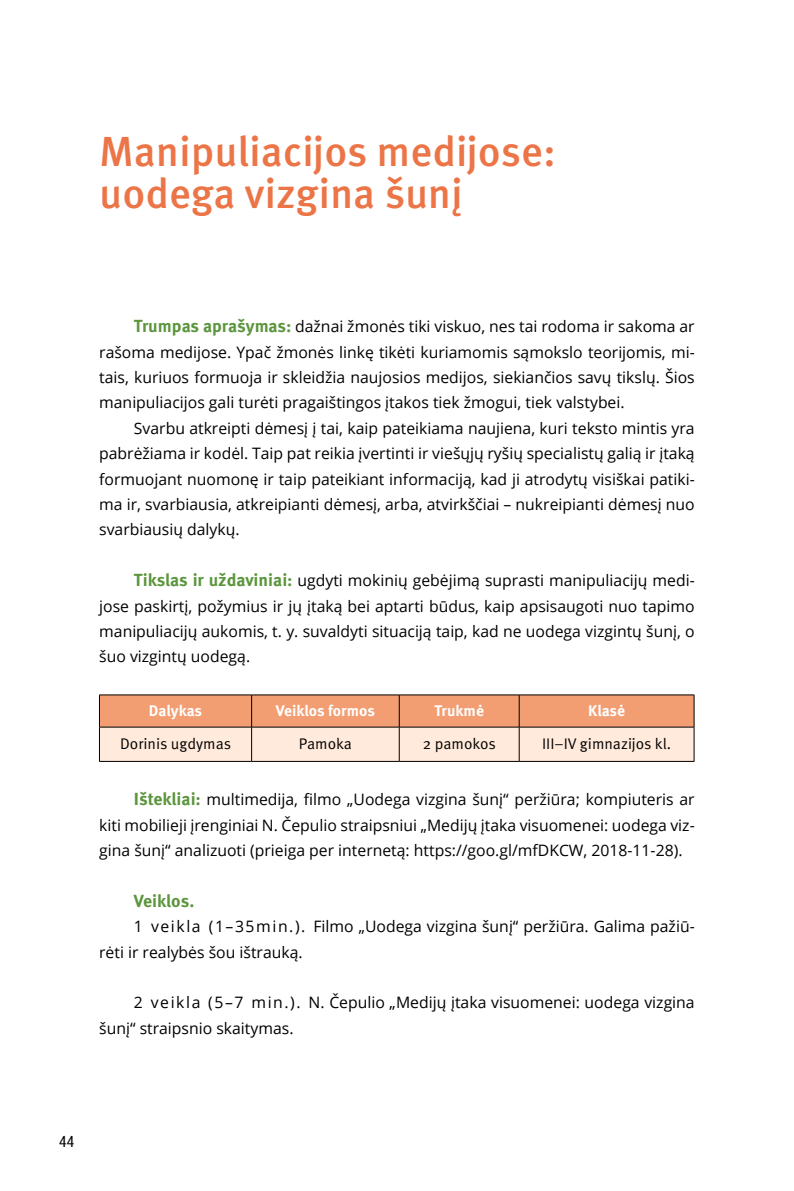
<style>
.page{position:relative;width:794px;height:1191px;background:#fff}
.page>*{position:absolute;margin:0;border:0;box-sizing:border-box;transform-origin:0 0}
.t1{font:500 42px/42px "Meta Pro";color:#ec7548}
.t2{font:700 17.5px "Meta Pro";letter-spacing:-.005em;color:#5b953c}
.t3{font:15.75px/25.4px "Open Sans";color:#000;text-align:justify}
.t4{font:condensed 15.75px "Helvetica Neue LT Com";color:#000}
.t5{font:15.4px "Meta Pro";color:#000}
.t6{font:700 15.4px "Meta Pro";color:#fff}
.s1{font-family:"Meta Pro";font-weight:700;font-size:17.5px;color:#5b953c}
</style>
<div class="page">
<svg style="left:100px;top:695px;width:594px;height:66px;background:#f5c1a5"></svg>
<hr style="left:99px;top:694px;width:153px;height:1px;background:#000">
<hr style="left:99px;top:695px;width:1px;height:32px;background:#000">
<hr style="left:252px;top:694px;width:147px;height:1px;background:#000">
<hr style="left:251px;top:695px;width:1px;height:32px;background:#000">
<hr style="left:399px;top:694px;width:120px;height:1px;background:#000">
<hr style="left:399px;top:695px;width:1px;height:32px;background:#000">
<hr style="left:519px;top:694px;width:175px;height:1px;background:#000">
<hr style="left:519px;top:695px;width:1px;height:32px;background:#000">
<hr style="left:694px;top:695px;width:1px;height:32px;background:#000">
<hr style="left:99px;top:727px;width:153px;height:1px;background:#000">
<hr style="left:99px;top:727px;width:1px;height:34px;background:#000">
<hr style="left:252px;top:727px;width:147px;height:1px;background:#000">
<hr style="left:251px;top:727px;width:1px;height:34px;background:#000">
<hr style="left:399px;top:727px;width:120px;height:1px;background:#000">
<hr style="left:399px;top:727px;width:1px;height:34px;background:#000">
<hr style="left:519px;top:727px;width:175px;height:1px;background:#000">
<hr style="left:519px;top:727px;width:1px;height:34px;background:#000">
<hr style="left:694px;top:727px;width:1px;height:34px;background:#000">
<hr style="left:99px;top:761px;width:153px;height:1px;background:#000">
<hr style="left:252px;top:761px;width:147px;height:1px;background:#000">
<hr style="left:399px;top:761px;width:120px;height:1px;background:#000">
<hr style="left:519px;top:761px;width:175px;height:1px;background:#000">
<h1 class="t1" style="left:99px;top:131px;width:458px">Manipuliacijos medijose: uodega vizgina šunį</h1>
<p class="t3" style="left:99px;top:313px;width:597px;text-indent:35px"><span class="s1">Trumpas aprašymas:</span> dažnai žmonės tiki viskuo, nes tai rodoma ir sakoma ar rašoma medijose. Ypač žmonės linkę tikėti kuriamomis sąmokslo teorijomis, mi&shy;tais, kuriuos formuoja ir skleidžia naujosios medijos, siekiančios savų tikslų. Šios manipuliacijos gali turėti pragaištingos įtakos tiek žmogui, tiek valstybei.</p>
<p class="t3" style="left:99px;top:415px;width:597px;text-indent:35px">Svarbu atkreipti dėmesį į tai, kaip pateikiama naujiena, kuri teksto mintis yra pabrėžiama ir kodėl. Taip pat reikia įvertinti ir viešųjų ryšių specialistų galią ir įtaką formuojant nuomonę ir taip pateikiant informaciją, kad ji atrodytų visiškai patiki&shy;ma ir, svarbiausia, atkreipianti dėmesį, arba, atvirkščiai – nukreipianti dėmesį nuo svarbiausių dalykų.</p>
<p class="t3" style="left:99px;top:567px;width:597px;text-indent:35px"><span class="s1">Tikslas ir uždaviniai:</span> ugdyti mokinių gebėjimą suprasti manipuliacijų medi&shy;jose paskirtį, požymius ir jų įtaką bei aptarti būdus, kaip apsisaugoti nuo tapimo manipuliacijų aukomis, t. y. suvaldyti situaciją taip, kad ne uodega vizgintų šunį, o šuo vizgintų uodegą.</p>
<p class="t6" style="left:149px;top:701px;width:55px">Dalykas</p>
<p class="t6" style="left:276px;top:701px;width:100px">Veiklos formos</p>
<p class="t6" style="left:434px;top:701px;width:51px">Trukmė</p>
<p class="t6" style="left:588px;top:701px;width:39px">Klasė</p>
<p class="t5" style="left:120px;top:733px;width:112px">Dorinis ugdymas</p>
<p class="t5" style="left:299px;top:733px;width:55px">Pamoka</p>
<p class="t5" style="left:423px;top:733px;width:75px">2 pamokos</p>
<p class="t5" style="left:542px;top:733px;width:131px">III–IV gimnazijos kl.</p>
<p class="t3" style="left:99px;top:786px;width:597px;text-indent:35px"><span class="s1">Ištekliai:</span> multimedija, filmo „Uodega vizgina šunį“ peržiūra; kompiuteris ar kiti mobilieji įrenginiai N. Čepulio straipsniui „Medijų įtaka visuomenei: uodega viz&shy;gina šunį“ analizuoti (prieiga per internetą: https://goo.gl/mfDKCW, 2018-11-28).</p>
<p class="t2" style="left:134px;top:889px;width:62px">Veiklos.</p>
<p class="t3" style="left:99px;top:913px;width:597px;text-indent:35px">1 veikla (1–35min.). Filmo „Uodega vizgina šunį“ peržiūra. Galima pažiū&shy;rėti ir realybės šou ištrauką.</p>
<p class="t3" style="left:99px;top:989px;width:597px;text-indent:35px">2 veikla (5–7 min.). N. Čepulio „Medijų įtaka visuomenei: uodega vizgina šunį“ straipsnio skaitymas.</p>
<p class="t4" style="left:59px;top:1132px;width:17px">44</p>
</div>
